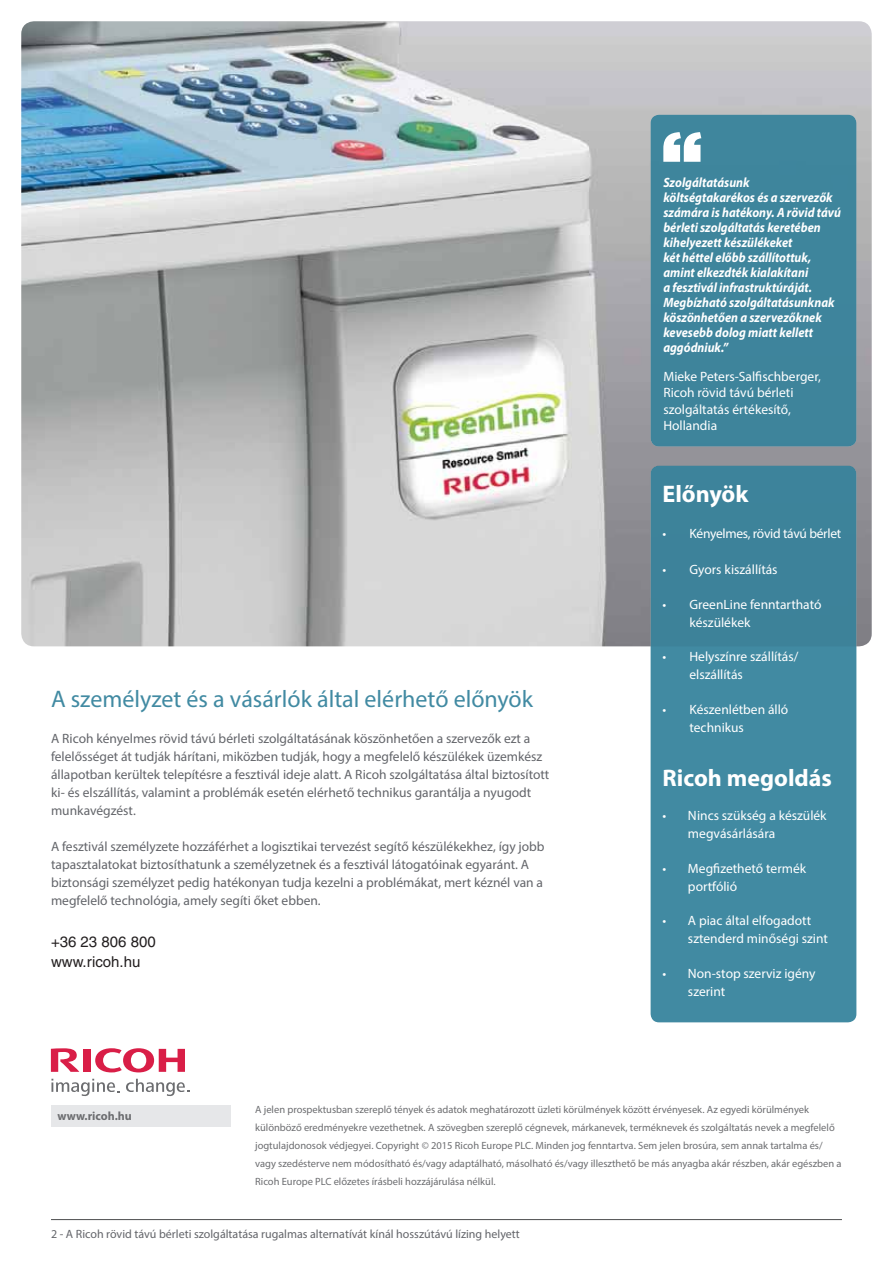
<style>
.page{position:relative;width:893px;height:1263px;background:#fff}
.page>*{position:absolute;margin:0;border:0;box-sizing:border-box;transform-origin:0 0}
.t1{font:24px "Myriad Pro";color:#418aa2}
.t2{font:700 24px "Myriad Pro";color:#fff}
.t3{font:15px/19.5px "Helvetica";color:#231f20}
.t4{font:13.5px/18px "Myriad Pro";color:#63656a}
.t5{font:13.5px/18px "Myriad Pro";color:#fff}
.t6{font:italic 700 13.5px/15px "Myriad Pro";color:#fff;scale:.91 1}
.t7{font:13.5px "Myriad Pro";letter-spacing:-.02em;color:#fff}
.t8{font:12px "Myriad Pro";color:#63656a}
.t9{font:700 12px "Myriad Pro";color:#6c6d70}
.t10{font:10.5px/18px "Myriad Pro";color:#6c6d70}
</style>
<div class="page">
<img style="left:21px;top:21px;width:851px;height:625px">
<div style="left:651px;top:115px;width:205px;height:331px;background:#418aa2;border-radius:9px"></div>
<svg style="left:663px;top:132px;width:38px;height:30px"></svg>
<hr style="left:51px;top:1219px;width:791px;height:1px;background:#4b4c4d">
<div style="left:51px;top:1105px;width:179px;height:22px;background:#e6e7e9"></div>
<svg style="left:95px;top:1048px;width:90px;height:24px"></svg>
<div style="left:83px;top:1049px;width:8px;height:23px;background:#d91e47"></div>
<svg style="left:51px;top:1048px;width:28px;height:24px"></svg>
<svg style="left:51px;top:1079px;width:68px;height:17px"></svg>
<svg style="left:126px;top:1079px;width:63px;height:17px"></svg>
<div style="left:651px;top:466px;width:205px;height:556px;background:#418aa2;border-radius:9px"></div>
<h1 class="t1" style="left:51px;top:684px;width:483px">A személyzet és a vásárlók által elérhető előnyök</h1>
<p class="t4" style="left:51px;top:729px;width:500px">A Ricoh kényelmes rövid távú bérleti szolgáltatásának köszönhetően a szervezők ezt a felelősséget át tudják hárítani, miközben tudják, hogy a megfelelő készülékek üzemkész állapotban kerültek telepítésre a fesztivál ideje alatt. A Ricoh szolgáltatása által biztosított ki- és elszállítás, valamint a problémák esetén elérhető technikus garantálja a nyugodt munkavégzést.</p>
<p class="t4" style="left:51px;top:837px;width:495px">A fesztivál személyzete hozzáférhet a logisztikai tervezést segítő készülékekhez, így jobb tapasztalatokat biztosíthatunk a személyzetnek és a fesztivál látogatóinak egyaránt. A biztonsági személyzet pedig hatékonyan tudja kezelni a problémákat, mert kéznél van a megfelelő technológia, amely segíti őket ebben.</p>
<p class="t3" style="left:51px;top:932px;width:106px">+36 23 806 800 www.ricoh.hu</p>
<p class="t6" style="left:663px;top:175px;width:197px">Szolgáltatásunk költségtakarékos és a szervezők számára is hatékony. A rövid távú bérleti szolgáltatás keretében kihelyezett készülékeket<br>két héttel előbb szállítottuk, amint elkezdték kialakítani<br>a fesztivál infrastruktúráját.<br>Megbízható szolgáltatásunknak köszönhetően a szervezőknek kevesebb dolog miatt kellett aggódniuk.”</p>
<p class="t5" style="left:663px;top:368px;width:159px;line-height:16.5px">Mieke Peters-Salfischberger,<br>Ricoh rövid távú bérleti szolgáltatás értékesítő,<br>Hollandia</p>
<h1 class="t2" style="left:662px;top:478px;width:88px">Előnyök</h1>
<p class="t7" style="left:662px;top:525px;width:180px">• Kényelmes, rövid távú bérlet</p>
<p class="t5" style="left:662px;top:560px;width:117px">• Gyors kiszállítás</p>
<p class="t5" style="left:689px;top:595px;width:134px;text-indent:-27px">• GreenLine fenntartható készülékek</p>
<p class="t5" style="left:689px;top:647px;width:110px;text-indent:-27px">• Helyszínre szállítás/ elszállítás</p>
<p class="t5" style="left:689px;top:700px;width:100px;text-indent:-27px">• Készenlétben álló technikus</p>
<h1 class="t2" style="left:662px;top:762px;width:171px">Ricoh megoldás</h1>
<p class="t5" style="left:688px;top:806px;width:140px;text-indent:-26px">• Nincs szükség a készülék megvásárlására</p>
<p class="t5" style="left:688px;top:859px;width:120px;text-indent:-26px">• Megfizethető termék portfólió</p>
<p class="t5" style="left:688px;top:911px;width:142px;text-indent:-26px">• A piac által elfogadott sztenderd minőségi szint</p>
<p class="t5" style="left:688px;top:964px;width:129px;text-indent:-26px">• Non-stop szerviz igény szerint</p>
<p class="t9" style="left:57px;top:1108px;width:76px">www.ricoh.hu</p>
<p class="t10" style="left:255px;top:1100px;width:588px">A jelen prospektusban szereplő tények és adatok meghatározott üzleti körülmények között érvényesek. Az egyedi körülmények különböző eredményekre vezethetnek. A szövegben szereplő cégnevek, márkanevek, terméknevek és szolgáltatás nevek a megfelelő jogtulajdonosok védjegyei. Copyright © 2015 Ricoh Europe PLC. Minden jog fenntartva. Sem jelen brosúra, sem annak tartalma és/ vagy szedésterve nem módosítható és/vagy adaptálható, másolható és/vagy illeszthető be más anyagba akár részben, akár egészben a Ricoh Europe PLC előzetes írásbeli hozzájárulása nélkül.</p>
<p class="t8" style="left:51px;top:1227px;width:470px">2 - A Ricoh rövid távú bérleti szolgáltatása rugalmas alternatívát kínál hosszútávú lízing helyett</p>
</div>
